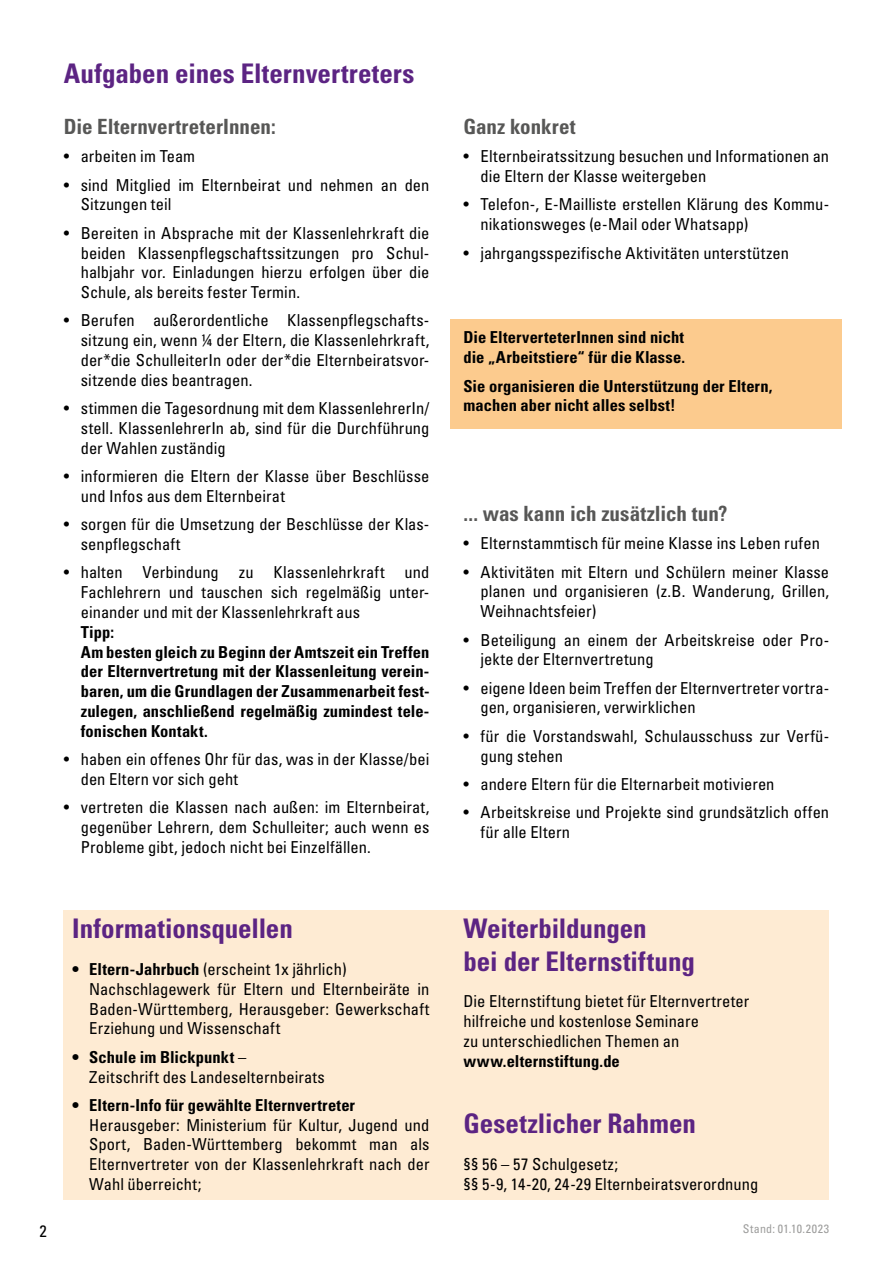
<style>
.page{position:relative;width:893px;height:1263px;background:#fff}
.page>*{position:absolute;margin:0;border:0;box-sizing:border-box;transform-origin:0 0}
.t1{font:700 condensed 27px/32.4px "Univers LT Std";color:#5c2483}
.t2{font:700 condensed 21px "Univers LT Std";color:#575756}
.t3{font:condensed 16.5px/19.8px "Univers LT Std";letter-spacing:.005em;color:#000}
.t4{font:700 condensed 16.5px/19.8px "Univers LT Std";letter-spacing:.005em;color:#000}
.t5{font:condensed 12px "Univers LT Std";letter-spacing:.035em;color:#9d9d9c}
.s1{font-weight:700}
</style>
<div class="page">
<div style="left:451px;top:319px;width:391px;height:62px;background:#fccb8e"></div>
<div style="left:451px;top:367px;width:391px;height:62px;background:#fccb8e"></div>
<div style="left:64px;top:910px;width:765px;height:289px;background:#feebd3"></div>
<h1 class="t1" style="left:64px;top:57px;width:352px">Aufgaben eines Elternvertreters</h1>
<p class="t2" style="left:64px;top:114px;width:213px">Die ElternvertreterInnen:</p>
<p class="t3" style="left:64px;top:146px;width:133px">• arbeiten im Team</p>
<p class="t3" style="left:81px;top:175px;width:350px;text-indent:-17px">• sind Mitglied im Elternbeirat und nehmen an den<br>Sitzungen teil</p>
<p class="t3" style="left:81px;top:223px;width:350px;text-align:justify;text-indent:-17px">• Bereiten in Absprache mit der Klassenlehrkraft die beiden Klassenpflegschaftssitzungen pro Schul&shy;halbjahr vor. Einladungen hierzu erfolgen über die Schule, als bereits fester Termin.</p>
<p class="t3" style="left:81px;top:310px;width:350px;text-align:justify;text-indent:-17px">• Berufen außerordentliche Klassenpflegschafts&shy;sitzung ein, wenn ¼ der Eltern, die Klassenlehrkraft, der*die SchulleiterIn oder der*die Elternbeiratsvor&shy;sitzende dies beantragen.</p>
<p class="t3" style="left:81px;top:398px;width:350px;text-align:justify;text-indent:-17px">• stimmen die Tagesordnung mit dem KlassenlehrerIn/ stell. KlassenlehrerIn ab, sind für die Durchführung der Wahlen zuständig</p>
<p class="t3" style="left:81px;top:466px;width:350px;text-indent:-17px">• informieren die Eltern der Klasse über Beschlüsse und Infos aus dem Elternbeirat</p>
<p class="t3" style="left:81px;top:514px;width:350px;text-indent:-17px">• sorgen für die Umsetzung der Beschlüsse der Klas&shy;senpflegschaft</p>
<p class="t3" style="left:81px;top:562px;width:350px;text-align:justify;text-indent:-17px">• halten Verbindung zu Klassenlehrkraft und Fachlehrern und tauschen sich regelmäßig unter&shy;einander und mit der Klassenlehrkraft aus</p>
<p class="t4" style="left:81px;top:622px;width:350px">Tipp:<br>Am besten gleich zu Beginn der Amtszeit ein Treffen der Elternvertretung mit der Klassenleitung verein&shy;baren, um die Grundlagen der Zusammenarbeit fest&shy;zulegen, anschließend regelmäßig zumindest tele&shy;fonischen Kontakt.</p>
<p class="t3" style="left:81px;top:749px;width:350px;text-indent:-17px">• haben ein offenes Ohr für das, was in der Klasse/bei den Eltern vor sich geht</p>
<p class="t3" style="left:81px;top:797px;width:350px;text-align:justify;text-indent:-17px">• vertreten die Klassen nach außen: im Elternbeirat, gegenüber Lehrern, dem Schulleiter; auch wenn es Probleme gibt, jedoch nicht bei Einzelfällen.</p>
<h1 class="t1" style="left:72px;top:912px;width:222px">Informationsquellen</h1>
<p class="t3" style="left:89px;top:959px;width:342px;text-indent:-17px"><span class="s1">• Eltern-Jahrbuch</span> (erscheint 1x jährlich)<br>Nachschlagewerk für Eltern und Elternbeiräte in Baden-Württemberg, Herausgeber: Gewerkschaft Erziehung und Wissenschaft</p>
<p class="t3" style="left:89px;top:1047px;width:237px;text-indent:-17px"><span class="s1">• Schule im Blickpunkt</span> –<br>Zeitschrift des Landeselternbeirats</p>
<p class="t4" style="left:72px;top:1095px;width:284px">• Eltern-Info für gewählte Elternvertreter</p>
<p class="t3" style="left:89px;top:1114px;width:342px;text-align:justify">Herausgeber: Ministerium für Kultur, Jugend und Sport, Baden-Württemberg bekommt man als Elternvertreter von der Klassenlehrkraft nach der Wahl überreicht;</p>
<p class="t2" style="left:463px;top:114px;width:114px">Ganz konkret</p>
<p class="t3" style="left:480px;top:146px;width:350px;text-indent:-17px">• Elternbeiratssitzung besuchen und Informationen an die Eltern der Klasse weitergeben</p>
<p class="t3" style="left:480px;top:194px;width:350px;text-indent:-17px">• Telefon-, E-Mailliste erstellen Klärung des Kommu&shy;nikationsweges (e-Mail oder Whatsapp)</p>
<p class="t3" style="left:463px;top:243px;width:327px">• jahrgangsspezifische Aktivitäten unterstützen</p>
<p class="t4" style="left:463px;top:328px;width:223px">Die ElterverteterInnen sind nicht die „Arbeitstiere“ für die Klasse.</p>
<p class="t4" style="left:463px;top:376px;width:310px">Sie organisieren die Unterstützung der Eltern, machen aber nicht alles selbst!</p>
<p class="t2" style="left:463px;top:501px;width:266px">... was kann ich zusätzlich tun?</p>
<p class="t3" style="left:463px;top:533px;width:358px">• Elternstammtisch für meine Klasse ins Leben rufen</p>
<p class="t3" style="left:480px;top:562px;width:350px;text-align:justify;text-indent:-17px">• Aktivitäten mit Eltern und Schülern meiner Klasse planen und organisieren (z.B. Wanderung, Grillen, Weihnachtsfeier)</p>
<p class="t3" style="left:480px;top:629px;width:350px;text-indent:-17px">• Beteiligung an einem der Arbeitskreise oder Pro&shy;jekte der Elternvertretung</p>
<p class="t3" style="left:480px;top:678px;width:350px;text-indent:-17px">• eigene Ideen beim Treffen der Elternvertreter vortra&shy;gen, organisieren, verwirklichen</p>
<p class="t3" style="left:480px;top:726px;width:350px;text-indent:-17px">• für die Vorstandswahl, Schulausschuss zur Verfü&shy;gung stehen</p>
<p class="t3" style="left:463px;top:774px;width:313px">• andere Eltern für die Elternarbeit motivieren</p>
<p class="t3" style="left:480px;top:802px;width:350px;text-indent:-17px">• Arbeitskreise und Projekte sind grundsätzlich offen für alle Eltern</p>
<h1 class="t1" style="left:463px;top:912px;width:233px">Weiterbildungen<br>bei der Elternstiftung</h1>
<p class="t3" style="left:463px;top:991px;width:287px">Die Elternstiftung bietet für Elternvertreter hilfreiche und kostenlose Seminare<br>zu unterschiedlichen Themen an</p>
<p class="t4" style="left:463px;top:1051px;width:158px">www.elternstiftung.de</p>
<h1 class="t1" style="left:463px;top:1107px;width:234px">Gesetzlicher Rahmen</h1>
<p class="t3" style="left:463px;top:1154px;width:296px">§§ 56 – 57 Schulgesetz;<br>§§ 5-9, 14-20, 24-29 Elternbeiratsverordnung</p>
<p class="t3" style="left:39px;top:1221px;width:9px">2</p>
<p class="t5" style="left:743px;top:1221px;width:88px">Stand: 01.10.2023</p>
</div>
